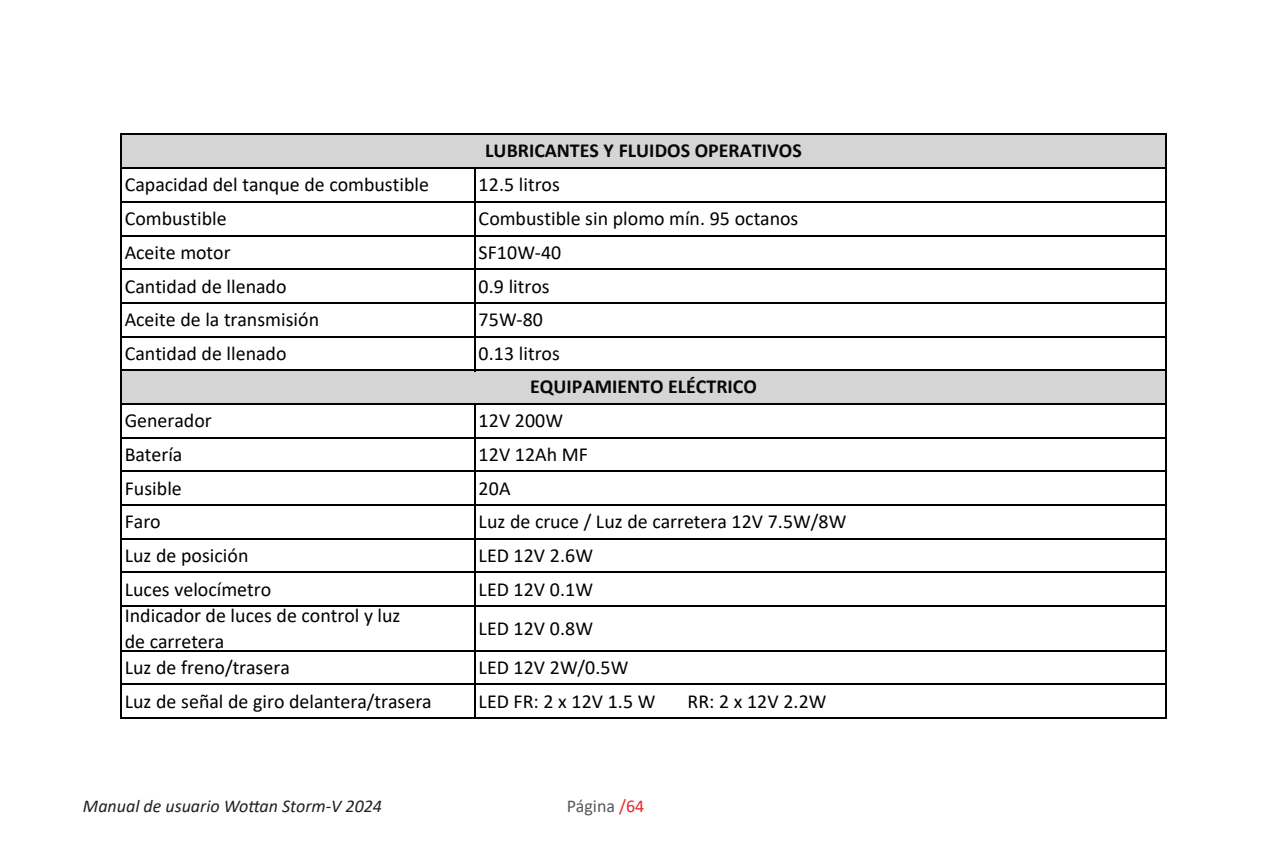
<style>
.page{position:relative;width:1276px;height:851px;background:#fff}
.page>*{position:absolute;margin:0;border:0;box-sizing:border-box;transform-origin:0 0}
.t1{font:19.8px/26.4px "Calibri";color:#000}
.t2{font:700 19.8px "Calibri";color:#070707}
.t3{font:italic 18px "Calibri";color:#231f20}
.t4{font:18px "Calibri";color:#57585a}
.s1{color:#ee2327}
</style>
<div class="page">
<div style="left:122px;top:134px;width:1043px;height:34px;background:#d5d5d5"></div>
<div style="left:122px;top:370px;width:1043px;height:34px;background:#d5d5d5"></div>
<hr style="left:474px;top:169px;width:2px;height:202px;background:#000">
<hr style="left:120px;top:133px;width:2px;height:585px;background:#000">
<hr style="left:1164px;top:135px;width:2px;height:583px;background:#000">
<hr style="left:474px;top:405px;width:2px;height:313px;background:#000">
<hr style="left:122px;top:133px;width:1044px;height:2px;background:#000">
<hr style="left:122px;top:167px;width:1044px;height:2px;background:#000">
<hr style="left:122px;top:201px;width:1044px;height:2px;background:#000">
<hr style="left:122px;top:234px;width:1044px;height:2px;background:#000">
<hr style="left:122px;top:268px;width:1044px;height:2px;background:#000">
<hr style="left:122px;top:302px;width:1044px;height:2px;background:#000">
<hr style="left:122px;top:335px;width:1044px;height:2px;background:#000">
<hr style="left:122px;top:369px;width:1044px;height:2px;background:#000">
<hr style="left:122px;top:403px;width:1044px;height:2px;background:#000">
<hr style="left:122px;top:436px;width:1044px;height:2px;background:#000">
<hr style="left:122px;top:470px;width:1044px;height:2px;background:#000">
<hr style="left:122px;top:504px;width:1044px;height:2px;background:#000">
<hr style="left:122px;top:537px;width:1044px;height:2px;background:#000">
<hr style="left:122px;top:571px;width:1044px;height:2px;background:#000">
<hr style="left:122px;top:605px;width:1044px;height:2px;background:#000">
<hr style="left:122px;top:649px;width:1044px;height:2px;background:#000">
<hr style="left:122px;top:683px;width:1044px;height:2px;background:#000">
<hr style="left:122px;top:717px;width:1044px;height:1px;background:#000">
<p class="t2" style="left:485px;top:136px;width:318px">LUBRICANTES Y FLUIDOS OPERATIVOS</p>
<p class="t1" style="left:125px;top:171px;width:306px">Capacidad del tanque de combustible</p>
<p class="t1" style="left:478px;top:171px;width:83px">12.5 litros</p>
<p class="t1" style="left:125px;top:205px;width:103px">Combustible</p>
<p class="t1" style="left:478px;top:205px;width:321px">Combustible sin plomo mín. 95 octanos</p>
<p class="t1" style="left:125px;top:238px;width:107px">Aceite motor</p>
<p class="t1" style="left:478px;top:238px;width:84px">SF10W-40</p>
<p class="t1" style="left:125px;top:272px;width:163px">Cantidad de llenado</p>
<p class="t1" style="left:478px;top:272px;width:73px">0.9 litros</p>
<p class="t1" style="left:125px;top:306px;width:196px">Aceite de la transmisión</p>
<p class="t1" style="left:478px;top:306px;width:66px">75W-80</p>
<p class="t1" style="left:125px;top:339px;width:163px">Cantidad de llenado</p>
<p class="t1" style="left:478px;top:339px;width:83px">0.13 litros</p>
<p class="t2" style="left:530px;top:372px;width:228px">EQUIPAMIENTO ELÉCTRICO</p>
<p class="t1" style="left:125px;top:407px;width:89px">Generador</p>
<p class="t1" style="left:478px;top:407px;width:86px">12V 200W</p>
<p class="t1" style="left:125px;top:440px;width:59px">Batería</p>
<p class="t1" style="left:478px;top:440px;width:111px">12V 12Ah MF</p>
<p class="t1" style="left:125px;top:474px;width:59px">Fusible</p>
<p class="t1" style="left:478px;top:474px;width:33px">20A</p>
<p class="t1" style="left:125px;top:508px;width:37px">Faro</p>
<p class="t1" style="left:478px;top:508px;width:369px">Luz de cruce / Luz de carretera 12V 7.5W/8W</p>
<p class="t1" style="left:125px;top:541px;width:125px">Luz de posición</p>
<p class="t1" style="left:478px;top:541px;width:116px">LED 12V 2.6W</p>
<p class="t1" style="left:125px;top:575px;width:148px">Luces velocímetro</p>
<p class="t1" style="left:478px;top:575px;width:116px">LED 12V 0.1W</p>
<p class="t1" style="left:125px;top:601px;width:277px">Indicador de luces de control y luz de carretera</p>
<p class="t1" style="left:478px;top:614px;width:116px">LED 12V 0.8W</p>
<p class="t1" style="left:125px;top:653px;width:167px">Luz de freno/trasera</p>
<p class="t1" style="left:478px;top:653px;width:151px">LED 12V 2W/0.5W</p>
<p class="t1" style="left:125px;top:687px;width:308px">Luz de señal de giro delantera/trasera</p>
<p class="t1" style="left:478px;top:687px;width:178px">LED FR: 2 x 12V 1.5 W</p>
<p class="t1" style="left:687px;top:687px;width:140px">RR: 2 x 12V 2.2W</p>
<p class="t3" style="left:83px;top:793px;width:301px">Manual de usuario Wottan Storm-V 2024</p>
<p class="t4" style="left:567px;top:793px;width:79px">Página <span class="s1">/64</span></p>
</div>
